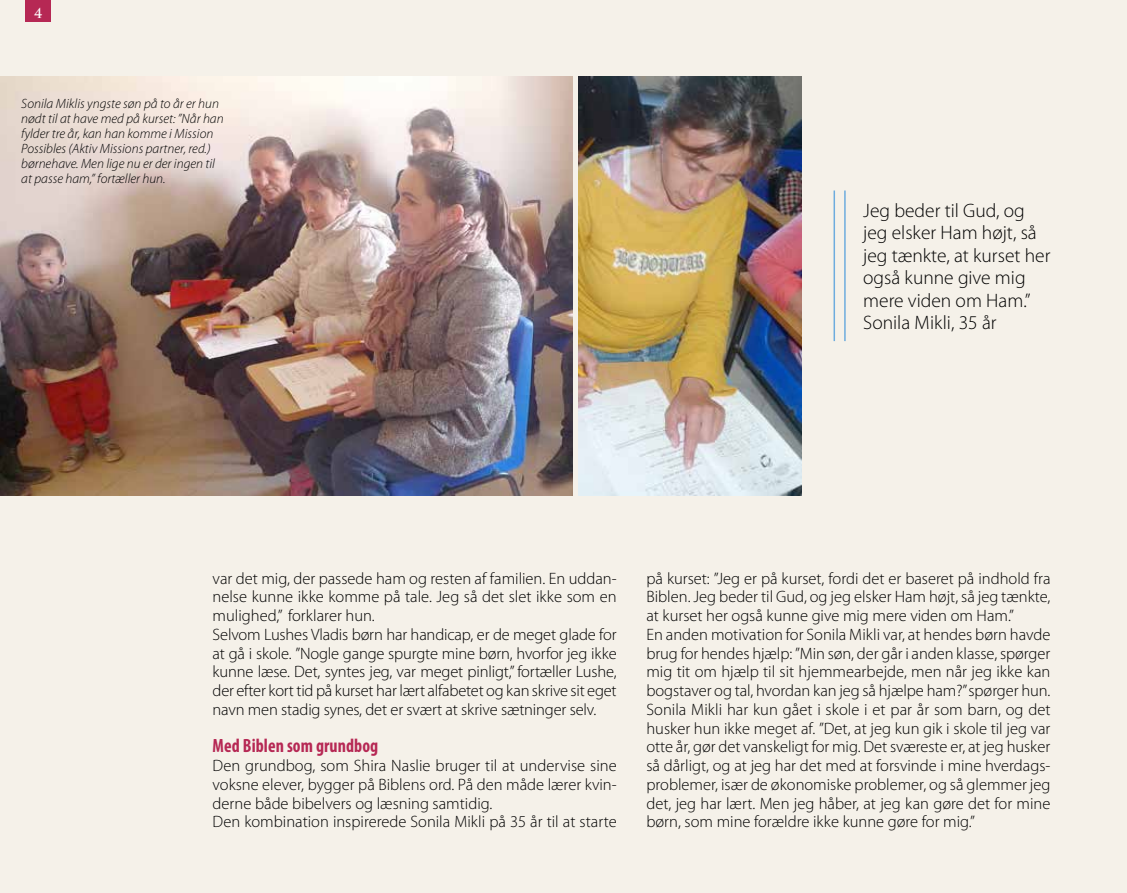
<style>
.page{position:relative;width:1127px;height:893px;background:#f5f1e9}
.page>*{position:absolute;margin:0;border:0;box-sizing:border-box;transform-origin:0 0}
.t1{font:300 19.5px/22.5px "Myriad Pro";color:#000}
.t2{font:700 condensed 19.2px "Myriad Pro";letter-spacing:.005em;color:#b62854;scale:.93 1}
.t3{font:300 16.5px/18.8px "Myriad Pro";color:#000}
.t4{font:italic 300 13.5px/15px "Myriad Pro";color:#000}
.t5{font:700 13.5px "Trajan Pro";color:#fff}
</style>
<div class="page">
<div style="left:26px;top:0;width:25px;height:21px;background:#b62854"></div>
<img style="left:0;top:77px;width:572px;height:418px">
<img style="left:578px;top:77px;width:223px;height:418px">
<hr style="left:833px;top:190px;width:2px;height:151px;background:#6dacde">
<hr style="left:844px;top:190px;width:2px;height:151px;background:#6dacde">
<p class="t5" style="left:34px;top:5px;width:10px">4</p>
<p class="t4" style="left:21px;top:96px;width:204px">Sonila Miklis yngste søn på to år er hun nødt til at have med på kurset: ”Når han fylder tre år, kan han komme i Mission Possibles (Aktiv Missions partner, red.) børnehave. Men lige nu er der ingen til at passe ham,” fortæller hun.</p>
<p class="t1" style="left:863px;top:199px;width:189px">Jeg beder til Gud, og jeg elsker Ham højt, så jeg tænkte, at kurset her også kunne give mig mere viden om Ham.”<br>Sonila Mikli, 35 år</p>
<p class="t3" style="left:213px;top:569px;width:406px">var det mig, der passede ham og resten af familien. En uddan&shy;nelse kunne ikke komme på tale. Jeg så det slet ikke som en mulighed,” forklarer hun.<br>Selvom Lushes Vladis børn har handicap, er de meget glade for at gå i skole. ”Nogle gange spurgte mine børn, hvorfor jeg ikke kunne læse. Det, syntes jeg, var meget pinligt,” fortæller Lushe, der efter kort tid på kurset har lært alfabetet og kan skrive sit eget navn men stadig synes, det er svært at skrive sætninger selv.</p>
<p class="t2" style="left:213px;top:734px;width:180px">Med Biblen som grundbog</p>
<p class="t3" style="left:213px;top:756px;width:406px">Den grundbog, som Shira Naslie bruger til at undervise sine voksne elever, bygger på Biblens ord. På den måde lærer kvin&shy;derne både bibelvers og læsning samtidig.<br>Den kombination inspirerede Sonila Mikli på 35 år til at starte</p>
<p class="t3" style="left:646px;top:569px;width:406px">på kurset: ”Jeg er på kurset, fordi det er baseret på indhold fra Biblen. Jeg beder til Gud, og jeg elsker Ham højt, så jeg tænkte, at kurset her også kunne give mig mere viden om Ham.”<br>En anden motivation for Sonila Mikli var, at hendes børn havde brug for hendes hjælp: ”Min søn, der går i anden klasse, spørger mig tit om hjælp til sit hjemmearbejde, men når jeg ikke kan bogstaver og tal, hvordan kan jeg så hjælpe ham?” spørger hun.<br>Sonila Mikli har kun gået i skole i et par år som barn, og det husker hun ikke meget af. ”Det, at jeg kun gik i skole til jeg var otte år, gør det vanskeligt for mig. Det sværeste er, at jeg husker så dårligt, og at jeg har det med at forsvinde i mine hverdags&shy;problemer, især de økonomiske problemer, og så glemmer jeg det, jeg har lært. Men jeg håber, at jeg kan gøre det for mine børn, som mine forældre ikke kunne gøre for mig.”</p>
</div>
